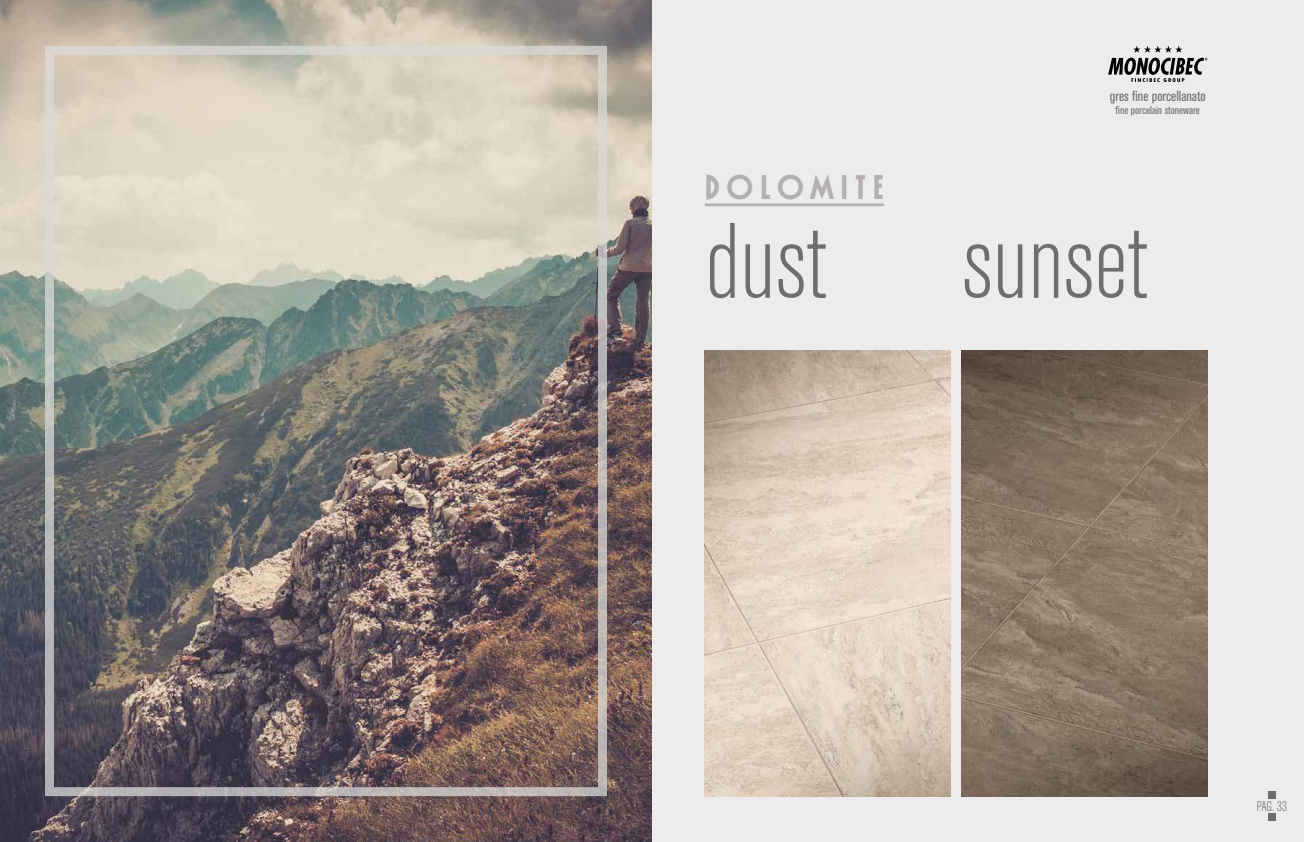
<style>
.page{position:relative;width:1304px;height:842px;background:#fff}
.page>*{position:absolute;margin:0;border:0;box-sizing:border-box;transform-origin:0 0}
.t1{font:300 condensed 106.1px "Akzidenz Grotesk BE";color:#6f6d70}
.t2{font:700 35.8px "Washington D";letter-spacing:.2em;color:#b4afb0}
.t3{font:condensed 14.6px "Akzidenz Grotesk BE";color:#6f6d70}
.t4{font:300 condensed 14px "Akzidenz Grotesk BE";color:#6f6d70}
.t5{font:condensed 11.3px "Akzidenz Grotesk BE";color:#6f6d70}
</style>
<div class="page">
<div style="left:652px;top:0;width:652px;height:842px;background:#ececec"></div>
<img style="left:0;top:0;width:652px;height:842px">
<div style="left:45px;top:46px;width:562px;height:750px;border:9px solid #dadad9"></div>
<img style="left:705px;top:351px;width:245px;height:445px">
<img style="left:962px;top:351px;width:245px;height:445px">
<hr style="left:705px;top:203px;width:179px;height:3px;background:#b4afb0">
<svg style="left:1108px;top:46px;width:99px;height:36px"></svg>
<div style="left:1268px;top:814px;width:8px;height:7px;background:#6f6d70"></div>
<div style="left:1268px;top:791px;width:8px;height:7px;background:#6f6d70"></div>
<h2 class="t2" style="left:705px;top:165px;width:180px">DOLOMITE</h2>
<p class="t3" style="left:1110px;top:91px;width:97px">gres fine porcellanato</p>
<p class="t5" style="left:1116px;top:106px;width:86px">fine porcelain stoneware</p>
<h1 class="t1" style="left:705px;top:222px;width:123px">dust</h1>
<h1 class="t1" style="left:962px;top:222px;width:187px">sunset</h1>
<p class="t4" style="left:1257px;top:801px;width:32px">PAG. 33</p>
</div>
